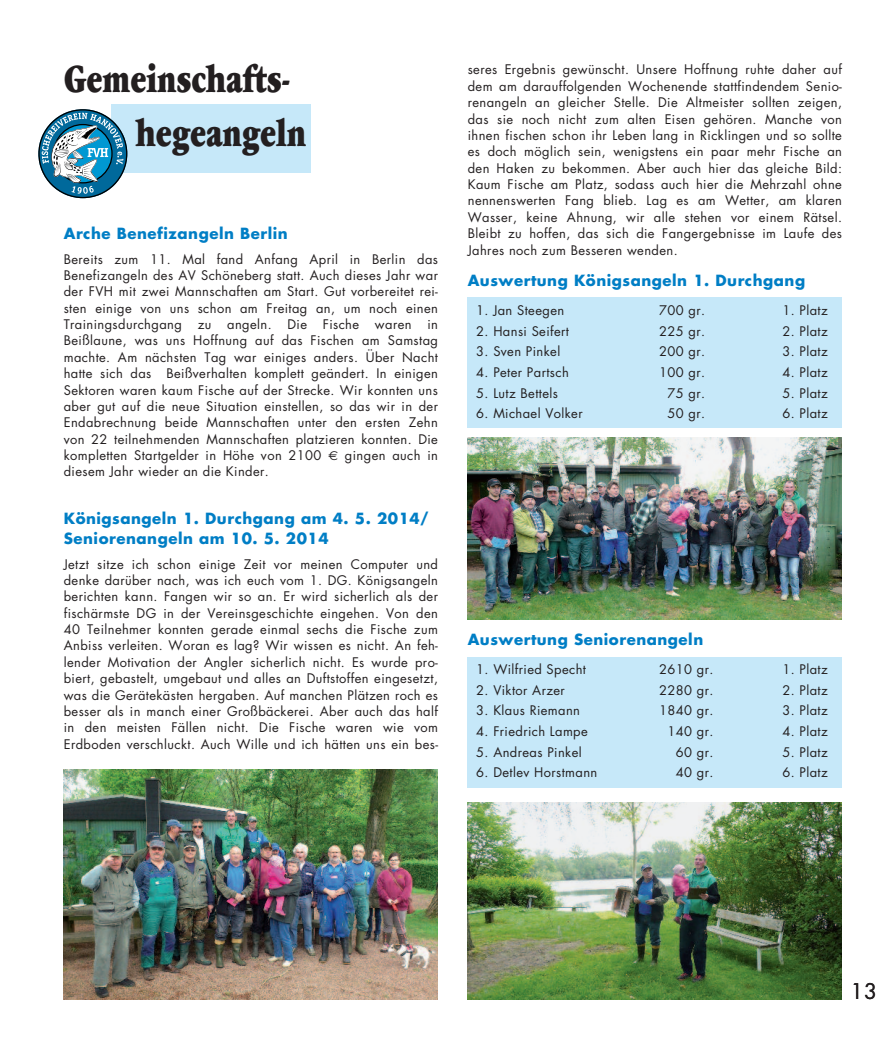
<style>
.page{position:relative;width:893px;height:1063px;background:#fff}
.page>*{position:absolute;margin:0;border:0;box-sizing:border-box;transform-origin:0 0}
.t1{font:900 42px/54px "Garamond";color:#231f20;scale:.7 1}
.t2{font:21px "Futura";color:#231f20}
.t3{font:700 15px/19.5px "Futura";letter-spacing:.035em;color:#007ec5}
.t4{font:12.9px/16.4px "Futura";letter-spacing:.03em;color:#231f20;text-align:justify}
.s1{font-family:"Euro Sans"}
</style>
<div class="page">
<div style="left:468px;top:657px;width:374px;height:130px;background:#c6e8f9"></div>
<div style="left:468px;top:298px;width:374px;height:130px;background:#c6e8f9"></div>
<div style="left:111px;top:104px;width:199px;height:68px;background:#c6e8f9"></div>
<div style="left:64px;top:764px;width:374px;height:241px;background:linear-gradient(to right,#fff,#fff)"></div>
<img style="left:64px;top:770px;width:374px;height:229px">
<img style="left:468px;top:803px;width:374px;height:196px">
<img style="left:468px;top:438px;width:374px;height:182px">
<svg style="left:38px;top:109px;width:89px;height:89px"></svg>
<h1 class="t1" style="left:136px;top:56px;width:245px;text-indent:-72px">Gemeinschafts&shy;hegeangeln</h1>
<p class="t3" style="left:64px;top:225px;width:225px">Arche Benefizangeln Berlin</p>
<p class="t4" style="left:64px;top:252px;width:376px">Bereits zum 11. Mal fand Anfang April in Berlin das Benefizangeln des AV Schöneberg statt. Auch dieses Jahr war der FVH mit zwei Mannschaften am Start. Gut vorbereitet rei&shy;sten einige von uns schon am Freitag an, um noch einen Trainingsdurchgang zu angeln. Die Fische waren in Beißlaune, was uns Hoffnung auf das Fischen am Samstag machte. Am nächsten Tag war einiges anders. Über Nacht hatte sich das Beißverhalten komplett geändert. In einigen Sektoren waren kaum Fische auf der Strecke. Wir konnten uns aber gut auf die neue Situation einstellen, so das wir in der Endabrechnung beide Mannschaften unter den ersten Zehn von 22 teilnehmenden Mannschaften platzieren konnten. Die kompletten Startgelder in Höhe von 2100 <span class="s1">€</span> gingen auch in diesem Jahr wieder an die Kinder.</p>
<p class="t3" style="left:64px;top:510px;width:367px">Königsangeln 1. Durchgang am 4. 5. 2014/<br>Seniorenangeln am 10. 5. 2014</p>
<p class="t4" style="left:64px;top:557px;width:376px">Jetzt sitze ich schon einige Zeit vor meinen Computer und denke darüber nach, was ich euch vom 1. DG. Königsangeln berichten kann. Fangen wir so an. Er wird sicherlich als der fischärmste DG in der Vereinsgeschichte eingehen. Von den 40 Teilnehmer konnten gerade einmal sechs die Fische zum Anbiss verleiten. Woran es lag? Wir wissen es nicht. An feh&shy;lender Motivation der Angler sicherlich nicht. Es wurde pro&shy;biert, gebastelt, umgebaut und alles an Duftstoffen eingesetzt, was die Gerätekästen hergaben. Auf manchen Plätzen roch es besser als in manch einer Großbäckerei. Aber auch das half in den meisten Fällen nicht. Die Fische waren wie vom Erdboden verschluckt. Auch Wille und ich hätten uns ein bes-</p>
<p class="t4" style="left:468px;top:63px;width:376px">seres Ergebnis gewünscht. Unsere Hoffnung ruhte daher auf dem am darauffolgenden Wochenende stattfindendem Senio&shy;renangeln an gleicher Stelle. Die Altmeister sollten zeigen, das sie noch nicht zum alten Eisen gehören. Manche von ihnen fischen schon ihr Leben lang in Ricklingen und so sollte es doch möglich sein, wenigstens ein paar mehr Fische an den Haken zu bekommen. Aber auch hier das gleiche Bild:<br>Kaum Fische am Platz, sodass auch hier die Mehrzahl ohne nennenswerten Fang blieb. Lag es am Wetter, am klaren Wasser, keine Ahnung, wir alle stehen vor einem Rätsel.<br>Bleibt zu hoffen, das sich die Fangergebnisse im Laufe des Jahres noch zum Besseren wenden.</p>
<p class="t3" style="left:468px;top:272px;width:339px">Auswertung Königsangeln 1. Durchgang</p>
<p class="t4" style="left:476px;top:303px;width:89px">1. Jan Steegen</p>
<p class="t4" style="left:659px;top:303px;width:47px">700 gr.</p>
<p class="t4" style="left:782px;top:303px;width:47px">1. Platz</p>
<p class="t4" style="left:476px;top:324px;width:94px">2. Hansi Seifert</p>
<p class="t4" style="left:659px;top:324px;width:47px">225 gr.</p>
<p class="t4" style="left:782px;top:324px;width:47px">2. Platz</p>
<p class="t4" style="left:476px;top:345px;width:86px">3. Sven Pinkel</p>
<p class="t4" style="left:659px;top:345px;width:47px">200 gr.</p>
<p class="t4" style="left:782px;top:345px;width:47px">3. Platz</p>
<p class="t4" style="left:476px;top:365px;width:94px">4. Peter Partsch</p>
<p class="t4" style="left:659px;top:365px;width:47px">100 gr.</p>
<p class="t4" style="left:782px;top:365px;width:47px">4. Platz</p>
<p class="t4" style="left:476px;top:386px;width:83px">5. Lutz Bettels</p>
<p class="t4" style="left:667px;top:386px;width:39px">75 gr.</p>
<p class="t4" style="left:782px;top:386px;width:47px">5. Platz</p>
<p class="t4" style="left:476px;top:406px;width:108px">6. Michael Volker</p>
<p class="t4" style="left:667px;top:406px;width:39px">50 gr.</p>
<p class="t4" style="left:782px;top:406px;width:47px">6. Platz</p>
<p class="t3" style="left:468px;top:631px;width:237px">Auswertung Seniorenangeln</p>
<p class="t4" style="left:476px;top:662px;width:111px">1. Wilfried Specht</p>
<p class="t4" style="left:659px;top:662px;width:56px">2610 gr.</p>
<p class="t4" style="left:782px;top:662px;width:47px">1. Platz</p>
<p class="t4" style="left:476px;top:683px;width:90px">2. Viktor Arzer</p>
<p class="t4" style="left:659px;top:683px;width:56px">2280 gr.</p>
<p class="t4" style="left:782px;top:683px;width:47px">2. Platz</p>
<p class="t4" style="left:476px;top:704px;width:105px">3. Klaus Riemann</p>
<p class="t4" style="left:659px;top:704px;width:56px">1840 gr.</p>
<p class="t4" style="left:782px;top:704px;width:47px">3. Platz</p>
<p class="t4" style="left:476px;top:724px;width:113px">4. Friedrich Lampe</p>
<p class="t4" style="left:667px;top:724px;width:47px">140 gr.</p>
<p class="t4" style="left:782px;top:724px;width:47px">4. Platz</p>
<p class="t4" style="left:476px;top:745px;width:107px">5. Andreas Pinkel</p>
<p class="t4" style="left:676px;top:745px;width:39px">60 gr.</p>
<p class="t4" style="left:782px;top:745px;width:47px">5. Platz</p>
<p class="t4" style="left:476px;top:765px;width:123px">6. Detlev Horstmann</p>
<p class="t4" style="left:676px;top:765px;width:39px">40 gr.</p>
<p class="t4" style="left:782px;top:765px;width:47px">6. Platz</p>
<h2 class="t2" style="left:850px;top:981px;width:28px">13</h2>
</div>
